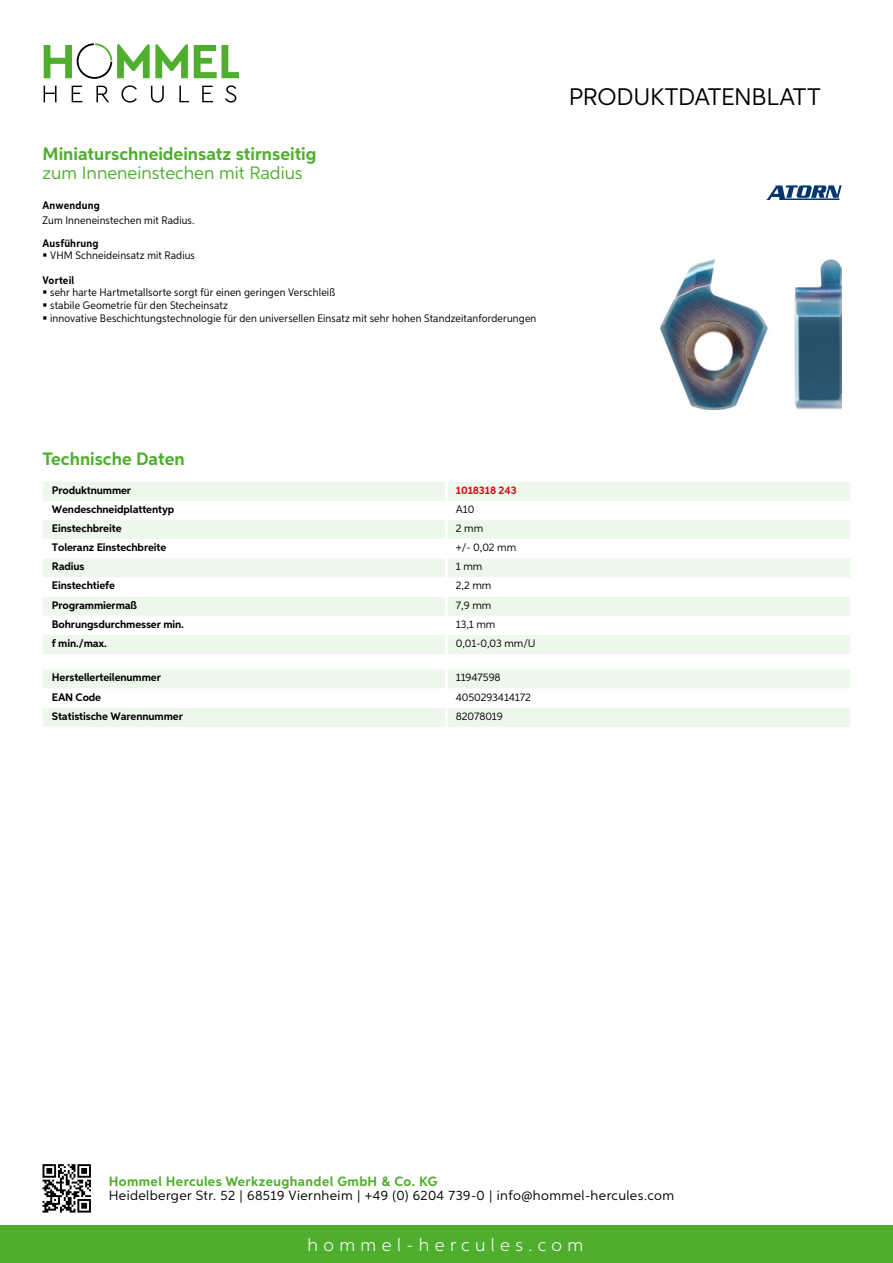
<style>
.page{position:relative;width:893px;height:1263px;background:#fff}
.page>*{position:absolute;margin:0;border:0;box-sizing:border-box;transform-origin:0 0}
.t1{font:24px "Aspira";letter-spacing:-.01em;color:#000}
.t2{font:700 18px "Aspira";color:#50ae2f}
.t3{font:18px "Aspira";color:#50ae2f}
.t4{font:300 18px "Aspira";letter-spacing:.3em;color:#fff}
.t5{font:13.5px "Aspira";letter-spacing:.03em;color:#000}
.t6{font:700 13.5px "Aspira";letter-spacing:.03em;color:#50ae2f}
.t7{font:10.95px/12.8px "Aspira Nar";letter-spacing:.015em;color:#000}
.t8{font:700 10.95px "Aspira";letter-spacing:-.01em;color:#000}
.t9{font:10.95px "Aspira";letter-spacing:-.01em;color:#000}
.t10{font:700 10.95px "Aspira Nar";letter-spacing:.02em;color:#000}
.t11{font:700 10.95px "Aspira";letter-spacing:-.01em;color:#cd1013}
</style>
<div class="page">
<div style="left:0;top:1226px;width:893px;height:37px;background:#50ae2f"></div>
<svg style="left:43px;top:1164px;width:48px;height:48px"></svg>
<svg style="left:194px;top:45px;width:45px;height:33px"></svg>
<svg style="left:44px;top:43px;width:144px;height:36px"></svg>
<svg style="left:44px;top:86px;width:13px;height:16px"></svg>
<svg style="left:72px;top:86px;width:10px;height:16px"></svg>
<svg style="left:96px;top:86px;width:13px;height:16px"></svg>
<svg style="left:121px;top:85px;width:16px;height:18px"></svg>
<svg style="left:151px;top:86px;width:13px;height:17px"></svg>
<svg style="left:179px;top:86px;width:10px;height:16px"></svg>
<svg style="left:202px;top:86px;width:11px;height:16px"></svg>
<svg style="left:225px;top:85px;width:11px;height:18px"></svg>
<div style="left:43px;top:482px;width:807px;height:172px;background:#eef7eb"></div>
<svg style="left:43px;top:501px;width:807px;height:134px"></svg>
<hr style="left:445px;top:482px;width:3px;height:19px;background:#fff">
<hr style="left:445px;top:501px;width:3px;height:19px;background:#fff">
<hr style="left:445px;top:520px;width:3px;height:19px;background:#fff">
<hr style="left:445px;top:539px;width:3px;height:19px;background:#fff">
<hr style="left:445px;top:558px;width:3px;height:19px;background:#fff">
<hr style="left:445px;top:577px;width:3px;height:20px;background:#fff">
<hr style="left:445px;top:597px;width:3px;height:19px;background:#fff">
<hr style="left:445px;top:616px;width:3px;height:19px;background:#fff">
<hr style="left:445px;top:635px;width:3px;height:19px;background:#fff">
<svg style="left:43px;top:669px;width:807px;height:58px"></svg>
<hr style="left:445px;top:708px;width:3px;height:19px;background:#fff">
<img style="left:661px;top:259px;width:181px;height:150px">
<svg style="left:766px;top:185px;width:76px;height:15px"></svg>
<h2 class="t2" style="left:43px;top:142px;width:276px">Miniaturschneideinsatz stirnseitig</h2>
<h2 class="t3" style="left:43px;top:162px;width:262px">zum Inneneinstechen mit Radius</h2>
<p class="t10" style="left:43px;top:199px;width:59px">Anwendung</p>
<p class="t7" style="left:43px;top:214px;width:153px">Zum Inneneinstechen mit Radius.</p>
<p class="t10" style="left:43px;top:236px;width:58px">Ausführung</p>
<p class="t7" style="left:50px;top:249px;width:146px">VHM Schneideinsatz mit Radius</p>
<p class="t10" style="left:43px;top:273px;width:33px">Vorteil</p>
<p class="t7" style="left:50px;top:286px;width:488px">sehr harte Hartmetallsorte sorgt für einen geringen Verschleiß<br>stabile Geometrie für den Stecheinsatz<br>innovative Beschichtungstechnologie für den universellen Einsatz mit sehr hohen Standzeitanforderungen</p>
<h1 class="t1" style="left:569px;top:82px;width:253px">Produktdatenblatt</h1>
<h2 class="t2" style="left:43px;top:448px;width:144px">Technische Daten</h2>
<p class="t8" style="left:52px;top:483px;width:81px">Produktnummer</p>
<p class="t11" style="left:456px;top:483px;width:62px">1018318 243</p>
<p class="t8" style="left:52px;top:502px;width:124px">Wendeschneidplattentyp</p>
<p class="t9" style="left:456px;top:502px;width:20px">A10</p>
<p class="t8" style="left:52px;top:521px;width:71px">Einstechbreite</p>
<p class="t9" style="left:456px;top:522px;width:29px">2 mm</p>
<p class="t8" style="left:52px;top:541px;width:116px">Toleranz Einstechbreite</p>
<p class="t9" style="left:456px;top:541px;width:62px">+/- 0,02 mm</p>
<p class="t8" style="left:52px;top:560px;width:34px">Radius</p>
<p class="t9" style="left:456px;top:560px;width:28px">1 mm</p>
<p class="t8" style="left:52px;top:579px;width:65px">Einstechtiefe</p>
<p class="t9" style="left:456px;top:579px;width:37px">2,2 mm</p>
<p class="t8" style="left:52px;top:598px;width:87px">Programmiermaß</p>
<p class="t9" style="left:456px;top:598px;width:37px">7,9 mm</p>
<p class="t8" style="left:52px;top:617px;width:134px">Bohrungsdurchmesser min.</p>
<p class="t9" style="left:456px;top:617px;width:41px">13,1 mm</p>
<p class="t8" style="left:52px;top:636px;width:57px">f min./max.</p>
<p class="t9" style="left:456px;top:636px;width:79px">0,01-0,03 mm/U</p>
<p class="t8" style="left:52px;top:671px;width:111px">Herstellerteilenummer</p>
<p class="t9" style="left:456px;top:671px;width:46px">11947598</p>
<p class="t8" style="left:52px;top:690px;width:51px">EAN Code</p>
<p class="t9" style="left:456px;top:690px;width:77px">4050293414172</p>
<p class="t8" style="left:52px;top:709px;width:132px">Statistische Warennummer</p>
<p class="t9" style="left:456px;top:709px;width:48px">82078019</p>
<p class="t6" style="left:109px;top:1172px;width:330px">Hommel Hercules Werkzeughandel GmbH &amp; Co. KG</p>
<p class="t5" style="left:109px;top:1187px;width:567px">Heidelberger Str. 52 | 68519 Viernheim | +49 (0) 6204 739-0 | info@hommel-hercules.com</p>
<h2 class="t4" style="left:307px;top:1234px;width:277px">hommel-hercules.com</h2>
</div>
